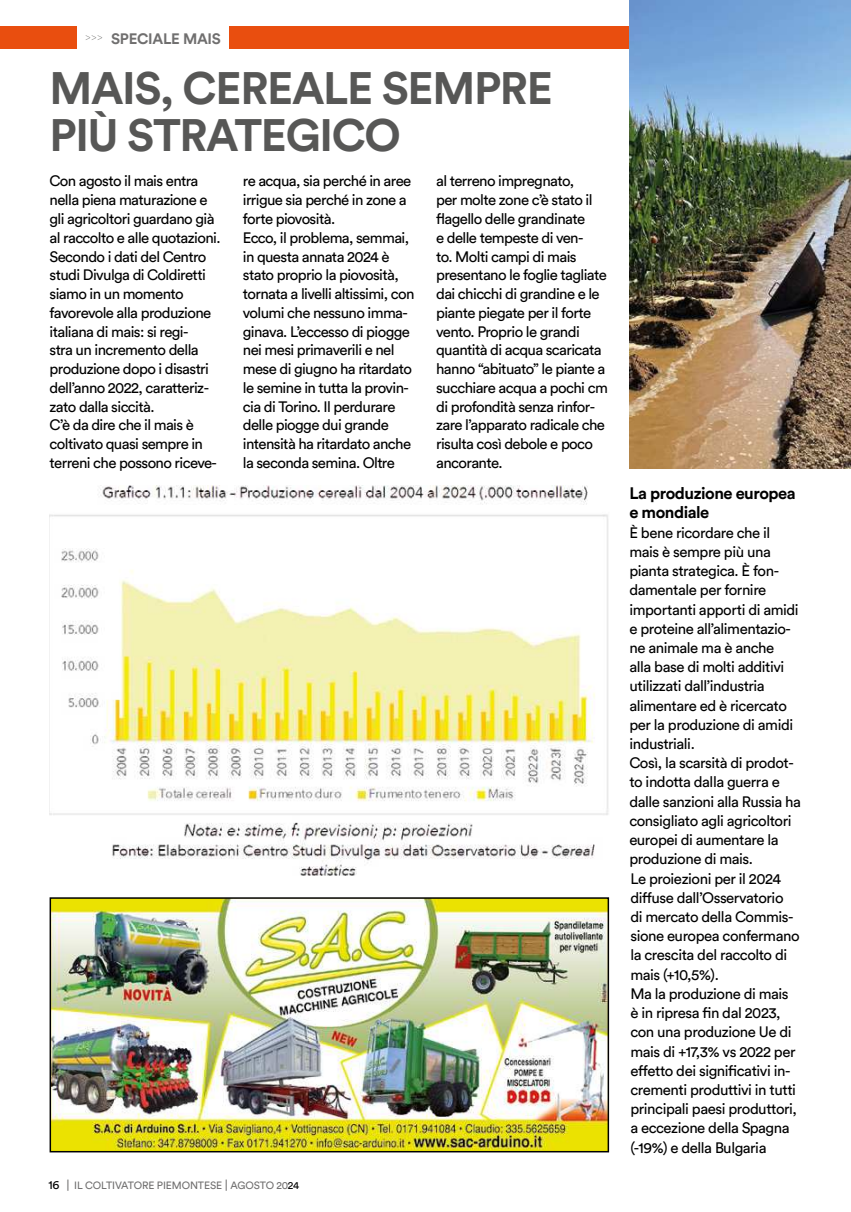
<style>
.page{position:relative;width:851px;height:1212px;background:#fff}
.page>*{position:absolute;margin:0;border:0;box-sizing:border-box;transform-origin:0 0}
.t1{font:700 45px/46.5px "Circular Std";letter-spacing:-.03em;color:#575756}
.t2{font:700 16.5px/19.2px "Circular Std";letter-spacing:-.03em;color:#000}
.t3{font:15px/18.8px "Circular Std";letter-spacing:-.04em;color:#000}
.t4{font:700 15px "Circular Std";letter-spacing:-.02em;color:#706f6f}
.t5{font:10.5px "Circular Std";letter-spacing:-.01em;color:#706f6f}
.s1{font-size:12px;color:#000}
.s2{font-size:12px}
.s3{color:#000}
</style>
<div class="page">
<div style="left:0;top:26px;width:77px;height:23px;background:#e94e0f"></div>
<svg style="left:86px;top:35px;width:16px;height:5px"></svg>
<div style="left:230px;top:26px;width:620px;height:23px;background:#e94e0f"></div>
<img style="left:53px;top:900px;width:553px;height:249px">
<div style="left:50px;top:897px;width:559px;height:255px;border:2px solid #000"></div>
<img style="left:50px;top:486px;width:559px;height:389px">
<img style="left:629px;top:0;width:221px;height:469px">
<p class="t4" style="left:111px;top:30px;width:111px">SPECIALE MAIS</p>
<h1 class="t1" style="left:50px;top:66px;width:504px">MAIS, CEREALE SEMPRE<br>PIÙ STRATEGICO</h1>
<p class="t3" style="left:50px;top:172px;width:172px">Con agosto il mais entra nella piena maturazione e gli agricoltori guardano già al raccolto e alle quotazioni.<br>Secondo i dati del Centro studi Divulga di Coldiretti siamo in un momento favorevole alla produzione italiana di mais: si regi-<br>stra un incremento della produzione dopo i disastri dell’anno 2022, caratteriz&shy;zato dalla siccità.<br>C’è da dire che il mais è coltivato quasi sempre in terreni che possono riceve-</p>
<p class="t3" style="left:243px;top:172px;width:173px">re acqua, sia perché in aree irrigue sia perché in zone a forte piovosità.<br>Ecco, il problema, semmai, in questa annata 2024 è stato proprio la piovosità, tornata a livelli altissimi, con volumi che nessuno imma&shy;ginava. L’eccesso di piogge nei mesi primaverili e nel mese di giugno ha ritardato le semine in tutta la provin&shy;cia di Torino. Il perdurare delle piogge dui grande intensità ha ritardato anche la seconda semina. Oltre</p>
<p class="t3" style="left:436px;top:172px;width:173px">al terreno impregnato,<br>per molte zone c’è stato il<br>昀氀agello delle grandinate<br>e delle tempeste di ven-<br>to. Molti campi di mais presentano le foglie tagliate dai chicchi di grandine e le piante piegate per il forte vento. Proprio le grandi quantità di acqua scaricata hanno “abituato” le piante a succhiare acqua a pochi cm di profondità senza rinfor&shy;zare l’apparato radicale che risulta così debole e poco ancorante.</p>
<p class="t5" style="left:48px;top:1180px;width:252px"><span class="s1">16</span> <span class="s2">|</span> IL COLTIVATORE PIEMONTESE <span class="s2">|</span> AGOSTO 20<span class="s3">24</span></p>
<p class="t2" style="left:629px;top:483px;width:168px">La produzione europea e mondiale</p>
<p class="t3" style="left:629px;top:523px;width:173px;line-height:19.2px">È bene ricordare che il mais è sempre più una pianta strategica. È fon&shy;damentale per fornire importanti apporti di amidi e proteine all’alimentazio&shy;ne animale ma è anche<br>alla base di molti additivi utilizzati dall’industria alimentare ed è ricercato per la produzione di amidi industriali.<br>Così, la scarsità di prodot&shy;to indotta dalla guerra e dalle sanzioni alla Russia ha consigliato agli agricoltori europei di aumentare la produzione di mais.<br>Le proiezioni per il 2024<br>di昀昀use dall’Osservatorio<br>di mercato della Commis&shy;sione europea confermano la crescita del raccolto di mais (+10,5%).<br>Ma la produzione di mais<br>è in ripresa 昀椀n dal 2023, con una produzione Ue di mais di +17,3% vs 2022 per e昀昀etto dei signi昀椀cativi in&shy;crementi produttivi in tutti principali paesi produttori, a eccezione della Spagna (-19%) e della Bulgaria</p>
</div>
